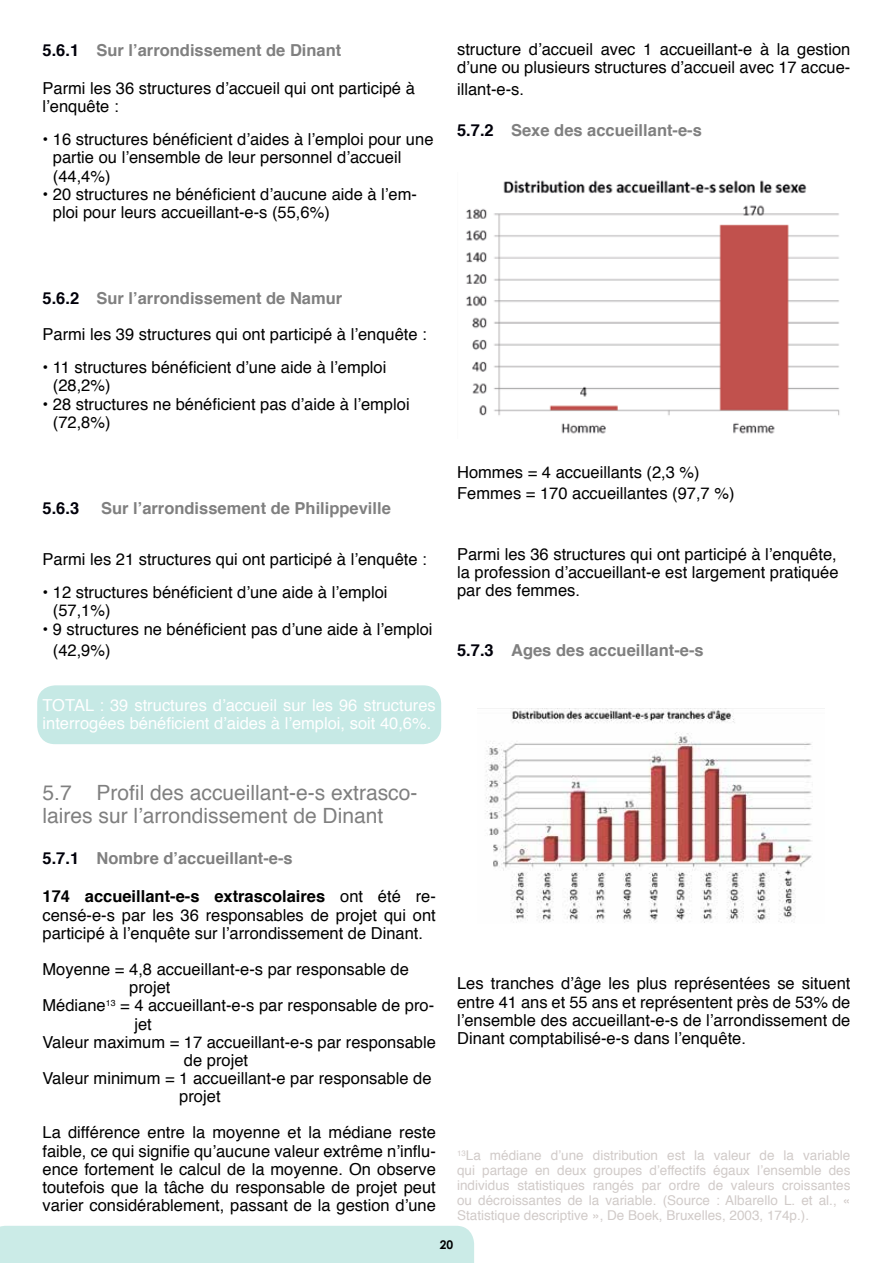
<style>
.page{position:relative;width:893px;height:1263px;background:#fff}
.page>*{position:absolute;margin:0;border:0;box-sizing:border-box;transform-origin:0 0}
.t1{font:21px/23.1px "Helvetica";color:#808080}
.t2{font:16.5px/18.1px "Helvetica";color:#000}
.t3{font:700 16.5px "Helvetica";color:#808080}
.t4{font:16.5px/18.1px "Helvetica";color:#fff}
.t5{font:700 16.5px "Helvetica";color:#00000a}
.t6{font:13.5px/15px "Helvetica";color:#d1cbc9;text-align:justify}
.t7{font:700 12px "Century Gothic";color:#000}
.s1{color:#00000a}
.s2{font-weight:700;color:#00000a}
.s3{font-weight:700;color:#808080}
.s4{font-weight:700}
</style>
<div class="page">
<div style="left:0;top:1226px;width:474px;height:37px;background:#cbebe7"></div>
<div style="left:37px;top:685px;width:404px;height:59px;background:#c6e9e5;border-radius:18px"></div>
<img style="left:466px;top:180px;width:374px;height:254px">
<img style="left:478px;top:708px;width:347px;height:215px">
<p class="t3" style="left:43px;top:37px;width:300px"><span class="s1">5.6.1</span> Sur l’arrondissement de Dinant</p>
<p class="t2" style="left:43px;top:80px;width:374px">Parmi les 36 structures d’accueil qui ont participé à l’enquête :</p>
<p class="t2" style="left:53px;top:131px;width:382px;text-indent:-10px">• 16 structures bénéficient d’aides à l’emploi pour une partie ou l’ensemble de leur personnel d’accueil (44,4%)</p>
<p class="t2" style="left:53px;top:185px;width:366px;text-indent:-10px">• 20 structures ne bénéficient d’aucune aide à l’em&shy;ploi pour leurs accueillant-e-s (55,6%)</p>
<p class="t2" style="left:457px;top:41px;width:395px">structure d’accueil avec 1 accueillant-e à la gestion d’une ou plusieurs structures d’accueil avec 17 accue-</p>
<p class="t2" style="left:457px;top:80px;width:68px">illant-e-s.</p>
<p class="t3" style="left:457px;top:117px;width:246px"><span class="s1">5.7.2</span> Sexe des accueillant-e-s</p>
<p class="t2" style="left:43px;top:281px;width:386px;line-height:36.2px"><span class="s2">5.6.2</span> <span class="s3">Sur l’arrondissement de Namur<br></span>Parmi les 39 structures qui ont participé à l’enquête :</p>
<p class="t2" style="left:53px;top:359px;width:335px;text-indent:-10px">• 11 structures bénéficient d’une aide à l’emploi (28,2%)</p>
<p class="t2" style="left:53px;top:395px;width:358px;text-indent:-10px">• 28 structures ne bénéficient pas d’aide à l’emploi (72,8%)</p>
<p class="t5" style="left:43px;top:495px;width:38px">5.6.3</p>
<p class="t3" style="left:101px;top:495px;width:291px">Sur l’arrondissement de Philippeville</p>
<p class="t2" style="left:43px;top:551px;width:386px">Parmi les 21 structures qui ont participé à l’enquête :</p>
<p class="t2" style="left:53px;top:584px;width:336px;text-indent:-10px">• 12 structures bénéficient d’une aide à l’emploi (57,1%)</p>
<p class="t2" style="left:53px;top:619px;width:381px;line-height:21.5px;text-indent:-10px">• 9 structures ne bénéficient pas d’une aide à l’emploi (42,9%)</p>
<p class="t4" style="left:43px;top:696px;width:395px">TOTAL : 39 structures d’accueil sur les 96 structures interrogées bénéficient d’aides à l’emploi, soit 40,6%.</p>
<p class="t1" style="left:43px;top:782px;width:376px">5.7 Profil des accueillant-e-s extrasco&shy;laires sur l’arrondissement de Dinant</p>
<p class="t3" style="left:43px;top:845px;width:252px"><span class="s1">5.7.1</span> Nombre d’accueillant-e-s</p>
<p class="t2" style="left:43px;top:888px;width:395px;text-align:justify"><span class="s4">174 accueillant-e-s extrascolaires</span> ont été re&shy;censé-e-s par les 36 responsables de projet qui ont participé à l’enquête sur l’arrondissement de Dinant.</p>
<p class="t2" style="left:43px;top:961px;width:368px">Moyenne = 4,8 accueillant-e-s par responsable de</p>
<p class="t2" style="left:129px;top:979px;width:43px">projet</p>
<p class="t2" style="left:43px;top:997px;width:393px">Médiane<sup>13</sup> = 4 accueillant-e-s par responsable de pro-</p>
<p class="t2" style="left:134px;top:1015px;width:19px">jet</p>
<p class="t2" style="left:43px;top:1033px;width:395px">Valeur maximum = 17 accueillant-e-s par responsable</p>
<p class="t2" style="left:184px;top:1051px;width:66px">de projet</p>
<p class="t2" style="left:43px;top:1069px;width:390px">Valeur minimum = 1 accueillant-e par responsable de</p>
<p class="t2" style="left:179px;top:1088px;width:43px">projet</p>
<p class="t2" style="left:43px;top:1124px;width:395px;text-align:justify">La différence entre la moyenne et la médiane reste faible, ce qui signifie qu’aucune valeur extrême n’influ&shy;ence fortement le calcul de la moyenne. On observe toutefois que la tâche du responsable de projet peut varier considérablement, passant de la gestion d’une</p>
<p class="t2" style="left:457px;top:461px;width:279px;line-height:21.5px">Hommes = 4 accueillants (2,3 %)<br>Femmes = 170 accueillantes (97,7 %)</p>
<p class="t2" style="left:457px;top:546px;width:383px;text-align:justify">Parmi les 36 structures qui ont participé à l’enquête, la profession d’accueillant-e est largement pratiquée par des femmes.</p>
<p class="t3" style="left:457px;top:637px;width:248px"><span class="s1">5.7.3</span> Ages des accueillant-e-s</p>
<p class="t2" style="left:457px;top:975px;width:395px;text-align:justify">Les tranches d’âge les plus représentées se situent entre 41 ans et 55 ans et représentent près de 53% de l’ensemble des accueillant-e-s de l’arrondissement de Dinant comptabilisé-e-s dans l’enquête.</p>
<p class="t6" style="left:457px;top:1148px;width:395px"><sup>13</sup>La médiane d’une distribution est la valeur de la variable qui partage en deux groupes d’effectifs égaux l’ensemble des individus statistiques rangés par ordre de valeurs croissantes ou décroissantes de la variable. (Source : Albarello L. et al., « Statistique descriptive », De Boek, Bruxelles, 2003, 174p.).</p>
<p class="t7" style="left:440px;top:1237px;width:15px">20</p>
</div>
